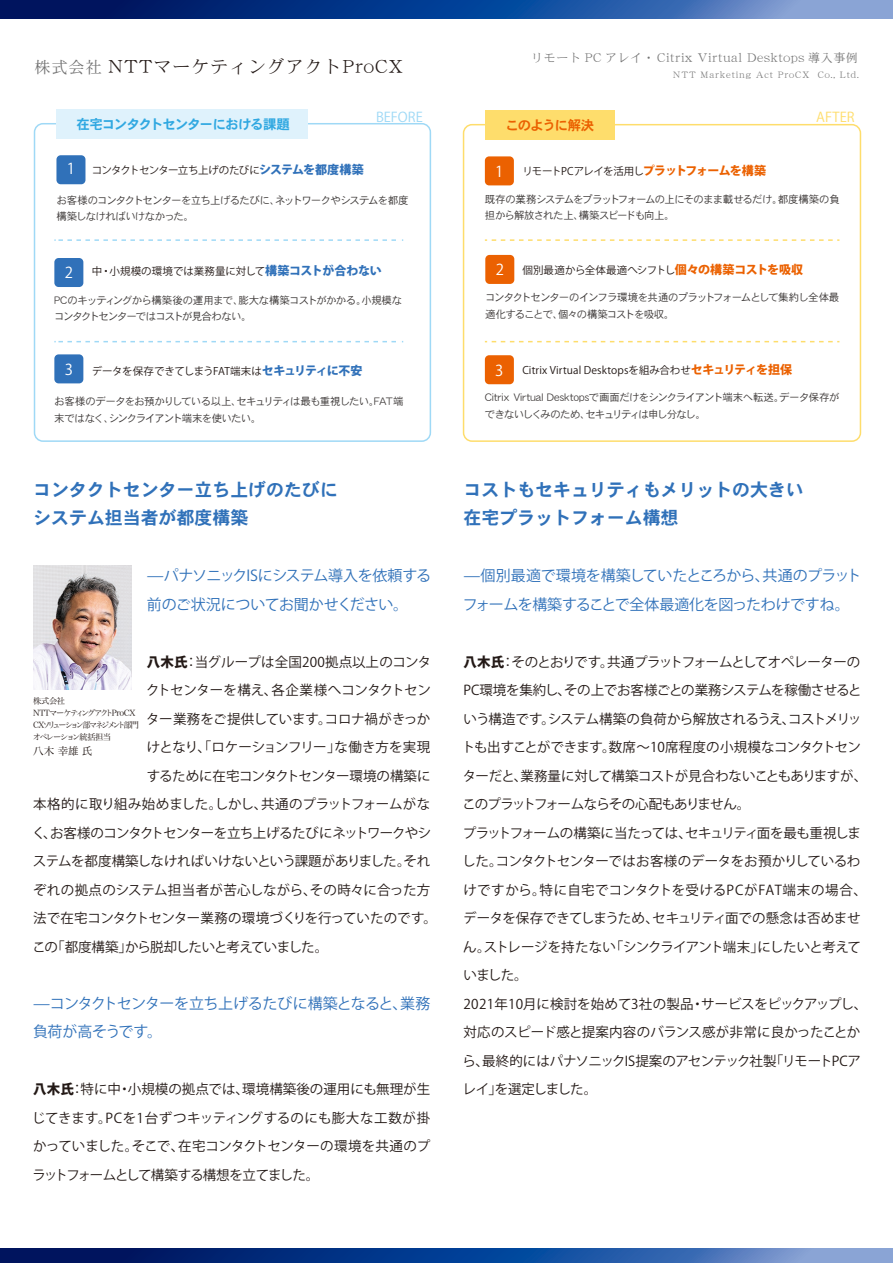
<style>
.page{position:relative;width:893px;height:1263px;background:#fff}
.page>*{position:absolute;margin:0;border:0;box-sizing:border-box;transform-origin:0 0}
.t1{font:18px/28.5px "DFHS Gothic W7 MP RKSJ H";letter-spacing:-.005em;color:#3071b9}
.t2{font:18px "DFHS Mincho W3 MP RKSJ H";letter-spacing:.05em;color:#231916}
.t3{font:15px/28.5px "Koz Go Pr 6 N";letter-spacing:-.025em;color:#3071b9}
.t4{font:15px "Koz Go Pr 6 N";color:#fff}
.t5{font:13.5px/28.5px "Koz Go Pr 6 N";letter-spacing:-.025em;color:#231916}
.t6{font:13.5px "Koz Go Pr 6 N";letter-spacing:-.05em;color:#231916}
.t7{font:13.5px "Koz Go Pr 6 N";letter-spacing:.02em;color:#231916}
.t8{font:13.5px "Koz Go Pr 6 N";letter-spacing:-.055em;color:#231916}
.t9{font:13.5px "Koz Go Pr 6 N";letter-spacing:.015em;color:#231916}
.t10{font:13.5px "DFHS Gothic W7 MP RKSJ H";letter-spacing:-.06em;color:#30a8e1}
.t11{font:13.5px "DFHS Gothic W7 MP RKSJ H";letter-spacing:-.07em;color:#eb6101}
.t12{font:13.5px "Koz Go Pr 6 N";color:#9fd9f6}
.t13{font:13.5px "Koz Go Pr 6 N";letter-spacing:.005em;color:#fedd6c}
.t14{font:12px "DFHS Mincho W3 MP RKSJ H";letter-spacing:.05em;color:#727272}
.t15{font:10.5px/16.5px "DFHS Gothic W3 MP RKSJ H";letter-spacing:-.08em;color:#3f3b3a}
.t16{font:10.5px "Koz Go Pr 6 N";letter-spacing:-.01em;color:#231916}
.t17{font:10.5px "Koz Go Pr 6 N";letter-spacing:.01em;color:#231916}
.t18{font:10.5px "Koz Go Pr 6 N";letter-spacing:-.065em;color:#231916}
.t19{font:10.5px "Koz Go Pr 6 N";letter-spacing:-.03em;color:#231916}
.t20{font:10.5px "Koz Go Pr 6 N";letter-spacing:-.05em;color:#231916}
.t21{font:10.5px "Hira Min Pro W3";color:#231916}
.t22{font:8.85px "DFHS Mincho W3 MP RKSJ H";letter-spacing:.1em;color:#727272}
.t23{font:8.25px/12px "Hira Min Pro W3";letter-spacing:-.17em;color:#231916}
.s1{font-size:16.2px;color:#727272}
.s2{font-size:15px;color:#fff}
.s3{font-weight:800;font-size:12px;color:#3071b9}
.s4{font-weight:800;font-size:12px;color:#eb6101}
.s5{font-weight:800}
</style>
<div class="page">
<img style="left:33px;top:566px;width:99px;height:123px">
<svg style="left:0;top:0;width:893px;height:18px;background:#224c96"></svg>
<svg style="left:0;top:1248px;width:893px;height:15px;background:#204a94"></svg>
<div style="left:34px;top:123px;width:397px;height:319px;border:2px solid #9fd9f6;border-radius:9px"></div>
<div style="left:56px;top:109px;width:251px;height:30px;background:#dff2fc"></div>
<div style="left:56px;top:155px;width:29px;height:29px;background:#3071b9;border-radius:4px"></div>
<div style="left:54px;top:258px;width:29px;height:29px;background:#3071b9;border-radius:4px"></div>
<div style="left:54px;top:354px;width:29px;height:29px;background:#3071b9;border-radius:4px"></div>
<svg style="left:54px;top:341px;width:349px;height:1px"></svg>
<svg style="left:54px;top:239px;width:349px;height:2px"></svg>
<div style="left:463px;top:124px;width:398px;height:318px;border:2px solid #fedd6c;border-radius:9px"></div>
<div style="left:485px;top:110px;width:130px;height:30px;background:#fedd6c"></div>
<div style="left:485px;top:156px;width:29px;height:29px;background:#eb6101;border-radius:4px"></div>
<div style="left:485px;top:255px;width:29px;height:29px;background:#eb6101;border-radius:4px"></div>
<div style="left:485px;top:355px;width:29px;height:29px;background:#eb6101;border-radius:4px"></div>
<svg style="left:485px;top:341px;width:354px;height:1px"></svg>
<svg style="left:485px;top:239px;width:354px;height:2px"></svg>
<h1 class="t2" style="left:35px;top:58px;width:370px"><span class="s1">株式会社</span> NTTマーケティングアクトProCX</h1>
<p class="t14" style="left:531px;top:52px;width:328px">リモート PC アレイ・ Citrix Virtual Desktops 導入事例</p>
<p class="t22" style="left:673px;top:71px;width:187px">NTT Marketing Act ProCX Co., Ltd.</p>
<p class="t10" style="left:76px;top:117px;width:215px">在宅コンタクトセンターにおける課題</p>
<p class="t12" style="left:376px;top:109px;width:48px">BEFORE</p>
<p class="t11" style="left:505px;top:118px;width:90px">このように解決</p>
<p class="t13" style="left:816px;top:109px;width:40px">AFTER</p>
<p class="t18" style="left:67px;top:164px;width:298px"><span class="s2">1</span> コンタクトセンター立ち上げのたびに<span class="s3">システムを都度構築</span></p>
<p class="t4" style="left:495px;top:163px;width:10px">1</p>
<p class="t20" style="left:522px;top:165px;width:245px">リモートPCアレイを活用し<span class="s4">プラットフォームを構築</span></p>
<p class="t15" style="left:56px;top:192px;width:354px">お客様のコンタクトセンターを立ち上げるたびに、ネットワークやシステムを都度構築しなければいけなかった。</p>
<p class="t15" style="left:485px;top:191px;width:357px">既存の業務システムをプラットフォームの上にそのまま載せるだけ。都度構築の負担から解放された上、構築スピードも向上。</p>
<p class="t4" style="left:65px;top:264px;width:10px">2</p>
<p class="t16" style="left:92px;top:265px;width:292px">中・小規模の環境では業務量に対して<span class="s3">構築コストが合わない</span></p>
<p class="t16" style="left:496px;top:264px;width:309px"><span class="s2">2</span> 個別最適から全体最適へシフトし<span class="s4">個々の構築コストを吸収</span></p>
<p class="t15" style="left:54px;top:292px;width:350px">PCのキッティングから構築後の運用まで、膨大な構築コストがかかる。小規模なコンタクトセンターではコストが見合わない。</p>
<p class="t15" style="left:485px;top:289px;width:356px">コンタクトセンターのインフラ環境を共通のプラットフォームとして集約し全体最適化することで、個々の構築コストを吸収。</p>
<p class="t4" style="left:65px;top:361px;width:10px">3</p>
<p class="t19" style="left:92px;top:365px;width:272px">データを保存できてしまうFAT端末は<span class="s3">セキュリティに不安</span></p>
<p class="t4" style="left:495px;top:362px;width:10px">3</p>
<p class="t17" style="left:522px;top:364px;width:271px">Citrix Virtual Desktopsを組み合わせ<span class="s4">セキュリティを担保</span></p>
<p class="t15" style="left:54px;top:393px;width:351px">お客様のデータをお預かりしている以上、セキュリティは最も重視したい。FAT端末ではなく、シンクライアント端末を使いたい。</p>
<p class="t15" style="left:485px;top:389px;width:356px">Citrix Virtual Desktopsで画面だけをシンクライアント端末へ転送。データ保存ができないしくみのため、セキュリティは申し分なし。</p>
<h1 class="t1" style="left:33px;top:475px;width:306px">コンタクトセンター立ち上げのたびにシステム担当者が都度構築</h1>
<h1 class="t1" style="left:464px;top:475px;width:342px">コストもセキュリティもメリットの大きい在宅プラットフォーム構想</h1>
<p class="t3" style="left:147px;top:562px;width:286px">̶パナソニックISにシステム導入を依頼する前のご状況についてお聞かせください。</p>
<p class="t3" style="left:463px;top:562px;width:400px">̶個別最適で環境を構築していたところから、共通のプラットフォームを構築することで全体最適化を図ったわけですね。</p>
<p class="t9" style="left:147px;top:654px;width:286px"><span class="s5">八木氏</span>：当グループは全国200拠点以上のコンタ</p>
<p class="t5" style="left:146px;top:676px;width:286px">クトセンターを構え、各企業様へコンタクトセン</p>
<p class="t5" style="left:146px;top:705px;width:286px">ター業務をご提供しています。コロナ禍がきっか</p>
<p class="t5" style="left:147px;top:733px;width:285px">けとなり、「ロケーションフリー」な働き方を実現</p>
<p class="t5" style="left:147px;top:762px;width:285px">するために在宅コンタクトセンター環境の構築に</p>
<p class="t5" style="left:33px;top:790px;width:399px">本格的に取り組み始めました。しかし、共通のプラットフォームがな</p>
<p class="t6" style="left:32px;top:825px;width:401px">く、お客様のコンタクトセンターを立ち上げるたびにネットワークやシ</p>
<p class="t5" style="left:33px;top:847px;width:399px">ステムを都度構築しなければいけないという課題がありました。それ</p>
<p class="t7" style="left:33px;top:882px;width:399px">ぞれの拠点のシステム担当者が苦心しながら、その時々に合った方</p>
<p class="t5" style="left:33px;top:904px;width:405px">法で在宅コンタクトセンター業務の環境づくりを行っていたのです。</p>
<p class="t8" style="left:32px;top:939px;width:297px">この「都度構築」から脱却したいと考えていました。</p>
<p class="t23" style="left:33px;top:694px;width:107px">株式会社<br>NTTマーケティングアクトProCX<br>CXソリューション部マネジメント部門オペレーション統括担当</p>
<p class="t21" style="left:33px;top:742px;width:61px">八木 幸雄 氏</p>
<p class="t3" style="left:33px;top:989px;width:399px">̶コンタクトセンターを立ち上げるたびに構築となると、業務負荷が高そうです。</p>
<p class="t5" style="left:32px;top:1075px;width:400px;text-align:justify"><span class="s5">八木氏</span>：特に中・小規模の拠点では、環境構築後の運用にも無理が生じてきます。PCを1台ずつキッティングするのにも膨大な工数が掛かっていました。そこで、在宅コンタクトセンターの環境を共通のプラットフォームとして構築する構想を立てました。</p>
<p class="t5" style="left:462px;top:648px;width:407px"><span class="s5">八木氏</span>：そのとおりです。共通プラットフォームとしてオペレーターのPC環境を集約し、その上でお客様ごとの業務システムを稼働させるという構造です。システム構築の負荷から解放されるうえ、コストメリットも出すことができます。数席～10席程度の小規模なコンタクトセンターだと、業務量に対して構築コストが見合わないこともありますが、このプラットフォームならその心配もありません。<br>プラットフォームの構築に当たっては、セキュリティ面を最も重視しました。コンタクトセンターではお客様のデータをお預かりしているわけですから。特に自宅でコンタクトを受けるPCがFAT端末の場合、データを保存できてしまうため、セキュリティ面での懸念は否めません。ストレージを持たない「シンクライアント端末」にしたいと考えていました。<br>2021年10月に検討を始めて3社の製品・サービスをピックアップし、対応のスピード感と提案内容のバランス感が非常に良かったことから、最終的にはパナソニックIS提案のアセンテック社製「リモートPCアレイ」を選定しました。</p>
</div>
